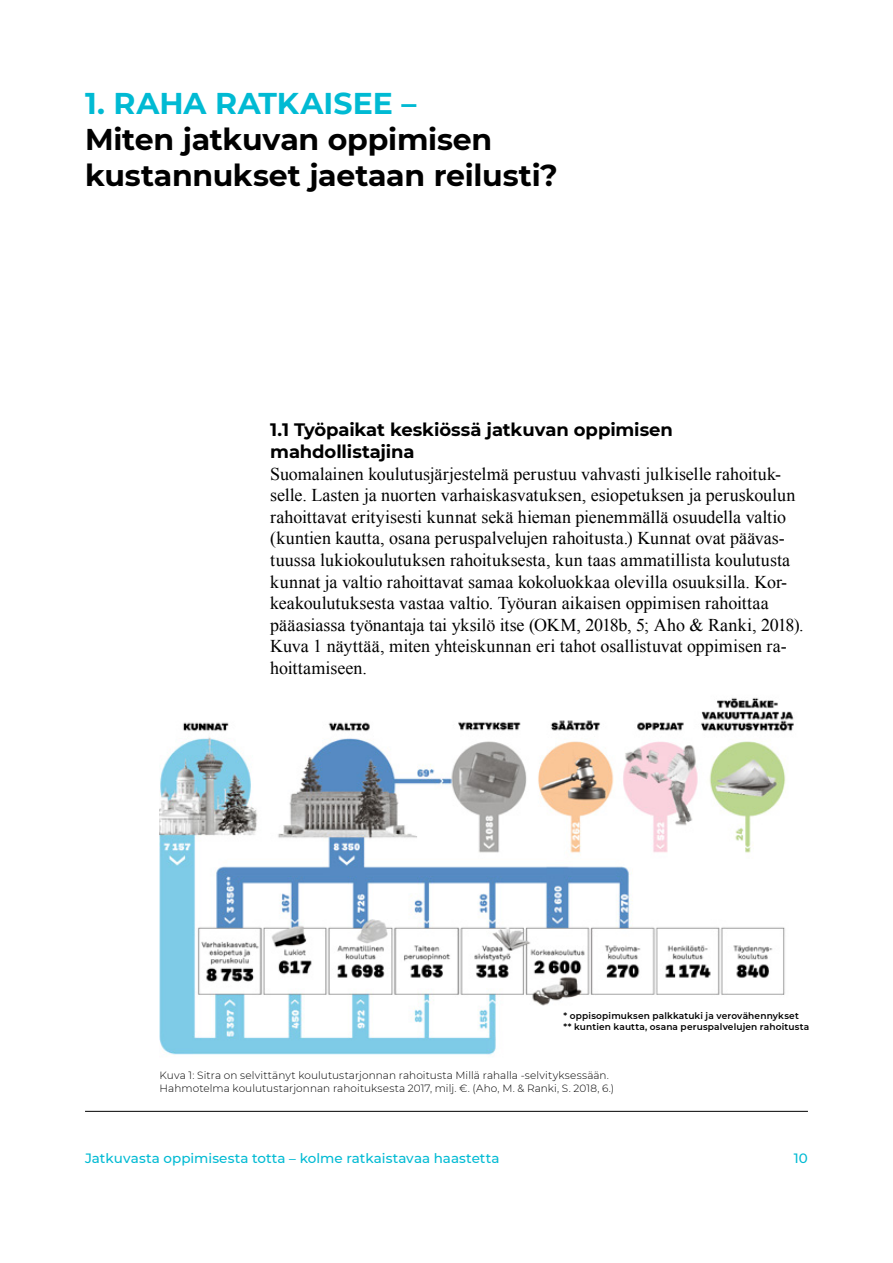
<style>
.page{position:relative;width:893px;height:1263px;background:#fff}
.page>*{position:absolute;margin:0;border:0;box-sizing:border-box;transform-origin:0 0}
.t1{font:700 30px/36px "Montserrat";letter-spacing:-.01em;color:#000}
.t2{font:700 30px "Montserrat";color:#00bad3}
.t3{font:18px/21.6px "Times New Roman";color:#000}
.t4{font:700 18px/21.6px "Montserrat";letter-spacing:-.005em;color:#000}
.t5{font:500 13.5px "Montserrat";letter-spacing:.005em;color:#00bad3}
.t6{font:300 10.5px/12.6px "Montserrat";letter-spacing:.01em;color:#000}
.t7{font:600 9px/10.8px "Montserrat";letter-spacing:.02em;color:#000}
</style>
<div class="page">
<hr style="left:85px;top:1111px;width:723px;height:1px;background:#000">
<img style="left:160px;top:697px;width:634px;height:358px">
<div style="left:623px;top:1020px;width:174px;height:49px;background:#fff"></div>
<h1 class="t2" style="left:85px;top:82px;width:333px">1. RAHA RATKAISEE –</h1>
<h1 class="t1" style="left:85px;top:120px;width:474px">Miten jatkuvan oppimisen kustannukset jaetaan reilusti?</h1>
<p class="t4" style="left:270px;top:418px;width:404px">1.1 Työpaikat keskiössä jatkuvan oppimisen mahdollistajina</p>
<p class="t3" style="left:270px;top:462px;width:535px">Suomalainen koulutusjärjestelmä perustuu vahvasti julkiselle rahoituk&shy;selle. Lasten ja nuorten varhaiskasvatuksen, esiopetuksen ja peruskoulun rahoittavat erityisesti kunnat sekä hieman pienemmällä osuudella valtio (kuntien kautta, osana peruspalvelujen rahoitusta.) Kunnat ovat päävas&shy;tuussa lukiokoulutuksen rahoituksesta, kun taas ammatillista koulutusta kunnat ja valtio rahoittavat samaa kokoluokkaa olevilla osuuksilla. Kor&shy;keakoulutuksesta vastaa valtio. Työuran aikaisen oppimisen rahoittaa pääasiassa työnantaja tai yksilö itse (OKM, 2018b, 5; Aho &amp; Ranki, 2018).<br>Kuva 1 näyttää, miten yhteiskunnan eri tahot osallistuvat oppimisen ra&shy;hoittamiseen.</p>
<p class="t7" style="left:564px;top:1010px;width:247px">* oppisopimuksen palkkatuki ja verovähennykset<br>** kuntien kautta, osana peruspalvelujen rahoitusta</p>
<p class="t6" style="left:160px;top:1068px;width:456px">Kuva 1: Sitra on selvittänyt koulutustarjonnan rahoitusta Millä rahalla -selvityksessään.<br>Hahmotelma koulutustarjonnan rahoituksesta 2017, milj. €. (Aho, M. &amp; Ranki, S. 2018, 6.)</p>
<p class="t5" style="left:85px;top:1149px;width:416px">Jatkuvasta oppimisesta totta – kolme ratkaistavaa haastetta</p>
<p class="t5" style="left:794px;top:1149px;width:16px">10</p>
</div>
